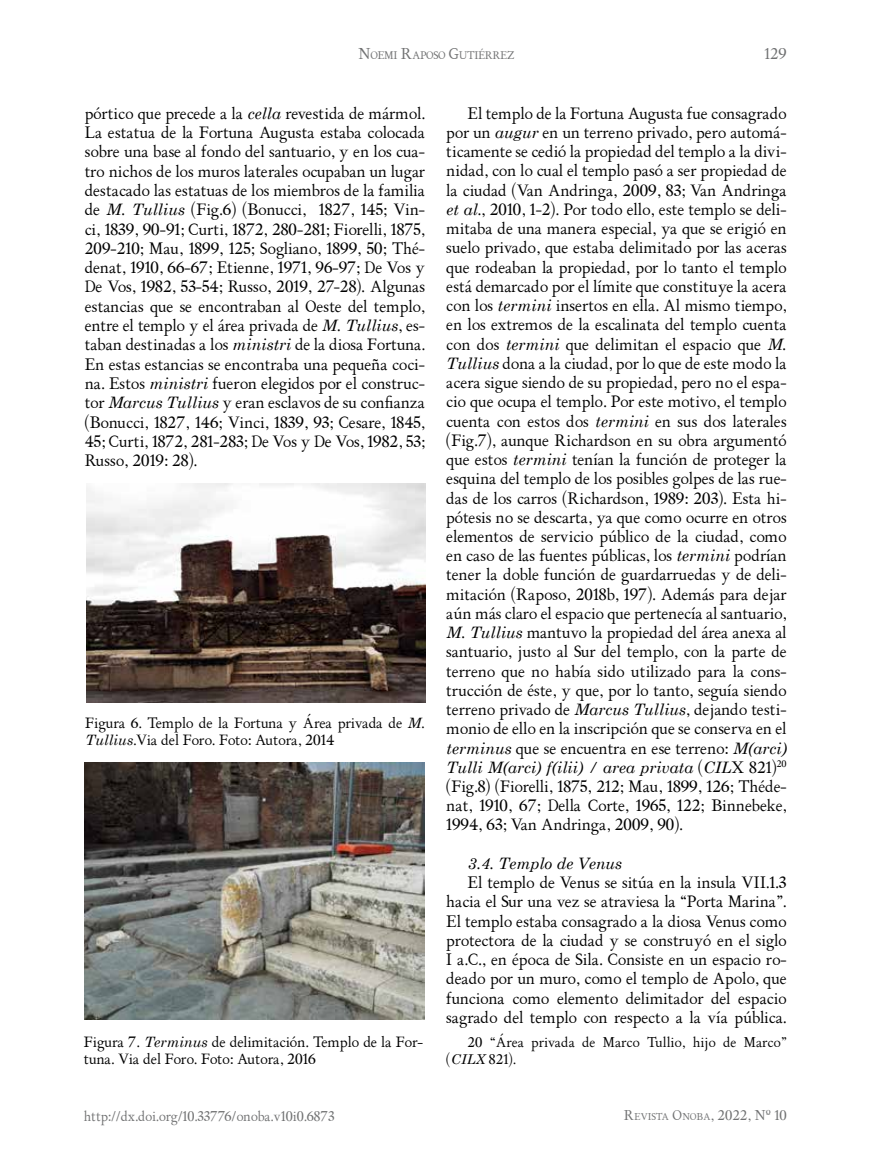
<style>
.page{position:relative;width:872px;height:1170px;background:#fff}
.page>*{position:absolute;margin:0;border:0;box-sizing:border-box;transform-origin:0 0}
.t1{font:15.75px/19.2px "ALPHABETUM Unicode";color:#000;text-align:justify}
.t2{font:italic 15.75px "ALPHABETUM Unicode";color:#000}
.t3{font:15px "ALPHABETUM Unicode";color:#707172}
.t4{font:14.25px/17.1px "ALPHABETUM Unicode";letter-spacing:-.005em;color:#000}
.t5{font:13.5px/16.2px "ALPHABETUM Unicode";letter-spacing:.01em;color:#000}
.t6{font:13.5px "ALPHABETUM Unicode";color:#707172}
.t7{font:10.5px "ALPHABETUM Unicode";letter-spacing:-.03em;color:#707172}
.t8{font:9.45px "ALPHABETUM Unicode";color:#707172}
.s1{font-size:15px}
.s2{font-style:italic}
.s3{font-size:13.5px}
</style>
<div class="page">
<img style="left:84px;top:762px;width:340px;height:257px">
<img style="left:86px;top:484px;width:339px;height:218px">
<p class="t7" style="left:358px;top:48px;width:157px"><span class="s1">N</span>OEMI <span class="s1">R</span>APOSO <span class="s1">G</span>UTIÉRREZ</p>
<p class="t3" style="left:764px;top:44px;width:24px">129</p>
<p class="t1" style="left:85px;top:104px;width:342px">pórtico que precede a la <span class="s2">cella</span> revestida de mármol.<br>La estatua de la Fortuna Augusta estaba colocada sobre una base al fondo del santuario, y en los cua&shy;tro nichos de los muros laterales ocupaban un lugar destacado las estatuas de los miembros de la familia de <span class="s2">M. Tullius</span> (Fig.6) (Bonucci, 1827, 145; Vin&shy;ci, 1839, 90-91; Curti, 1872, 280-281; Fiorelli, 1875, 209-210; Mau, 1899, 125; Sogliano, 1899, 50; Thé&shy;denat, 1910, 66-67; Etienne, 1971, 96-97; De Vos y De Vos, 1982, 53-54; Russo, 2019, 27-28). Algunas estancias que se encontraban al Oeste del templo, entre el templo y el área privada de <span class="s2">M. Tullius</span>, es&shy;taban destinadas a los <span class="s2">ministri</span> de la diosa Fortuna.<br>En estas estancias se encontraba una pequeña coci&shy;na. Estos <span class="s2">ministri</span> fueron elegidos por el construc&shy;tor <span class="s2">Marcus Tullius</span> y eran esclavos de su confianza (Bonucci, 1827, 146; Vinci, 1839, 93; Cesare, 1845, 45; Curti, 1872, 281-283; De Vos y De Vos, 1982, 53; Russo, 2019: 28).</p>
<p class="t1" style="left:446px;top:104px;width:342px;text-indent:21px">El templo de la Fortuna Augusta fue consagrado por un <span class="s2">augur</span> en un terreno privado, pero automá&shy;ticamente se cedió la propiedad del templo a la divi&shy;nidad, con lo cual el templo pasó a ser propiedad de la ciudad (Van Andringa, 2009, 83; Van Andringa <span class="s2">et al</span>., 2010, 1-2). Por todo ello, este templo se deli&shy;mitaba de una manera especial, ya que se erigió en suelo privado, que estaba delimitado por las aceras que rodeaban la propiedad, por lo tanto el templo está demarcado por el límite que constituye la acera con los <span class="s2">termini</span> insertos en ella. Al mismo tiempo, en los extremos de la escalinata del templo cuenta con dos <span class="s2">termini</span> que delimitan el espacio que <span class="s2">M.<br>Tullius</span> dona a la ciudad, por lo que de este modo la acera sigue siendo de su propiedad, pero no el espa&shy;cio que ocupa el templo. Por este motivo, el templo cuenta con estos dos <span class="s2">termini</span> en sus dos laterales (Fig.7), aunque Richardson en su obra argumentó que estos <span class="s2">termini</span> tenían la función de proteger la esquina del templo de los posibles golpes de las rue&shy;das de los carros (Richardson, 1989: 203). Esta hi&shy;pótesis no se descarta, ya que como ocurre en otros elementos de servicio público de la ciudad, como en caso de las fuentes públicas, los <span class="s2">termini</span> podrían tener la doble función de guardarruedas y de deli&shy;mitación (Raposo, 2018b, 197). Además para dejar aún más claro el espacio que pertenecía al santuario, <span class="s2">M. Tullius</span> mantuvo la propiedad del área anexa al santuario, justo al Sur del templo, con la parte de terreno que no había sido utilizado para la cons&shy;trucción de éste, y que, por lo tanto, seguía siendo terreno privado de <span class="s2">Marcus Tullius</span>, dejando testi&shy;monio de ello en la inscripción que se conserva en el <span class="s2">terminus</span> que se encuentra en ese terreno: <span class="s2">M(arci)<br>Tulli M(arci) f(ilii) / area privata</span> (<span class="s2">CIL</span>X 821)<sup>20 </sup>(Fig.8) (Fiorelli, 1875, 212; Mau, 1899, 126; Théde&shy;nat, 1910, 67; Della Corte, 1965, 122; Binnebeke, 1994, 63; Van Andringa, 2009, 90).</p>
<p class="t2" style="left:468px;top:851px;width:156px">3.4. Templo de Venus</p>
<p class="t1" style="left:446px;top:873px;width:342px;text-indent:21px">El templo de Venus se sitúa en la insula VII.1.3 hacia el Sur una vez se atraviesa la “Porta Marina”.<br>El templo estaba consagrado a la diosa Venus como protectora de la ciudad y se construyó en el siglo I a.C., en época de Sila. Consiste en un espacio ro&shy;deado por un muro, como el templo de Apolo, que funciona como elemento delimitador del espacio sagrado del templo con respecto a la vía pública.</p>
<p class="t5" style="left:446px;top:1034px;width:342px;text-indent:21px">20 “Área privada de Marco Tullio, hijo de Marco” (<span class="s2">CILX</span> 821).</p>
<p class="t4" style="left:86px;top:714px;width:341px">Figura 6. Templo de la Fortuna y Área privada de <span class="s2">M.<br>Tullius</span>.Via del Foro. Foto: Autora, 2014</p>
<p class="t4" style="left:84px;top:1033px;width:341px">Figura 7. <span class="s2">Terminus</span> de delimitación. Templo de la For&shy;tuna. Via del Foro. Foto: Autora, 2016</p>
<p class="t6" style="left:84px;top:1107px;width:252px">http://dx.doi.org/10.33776/onoba.v10i0.6873</p>
<p class="t8" style="left:624px;top:1110px;width:165px"><span class="s3">R</span>EVISTA <span class="s3">O</span>NOBA<span class="s3">, 2022, Nº 10</span></p>
</div>
